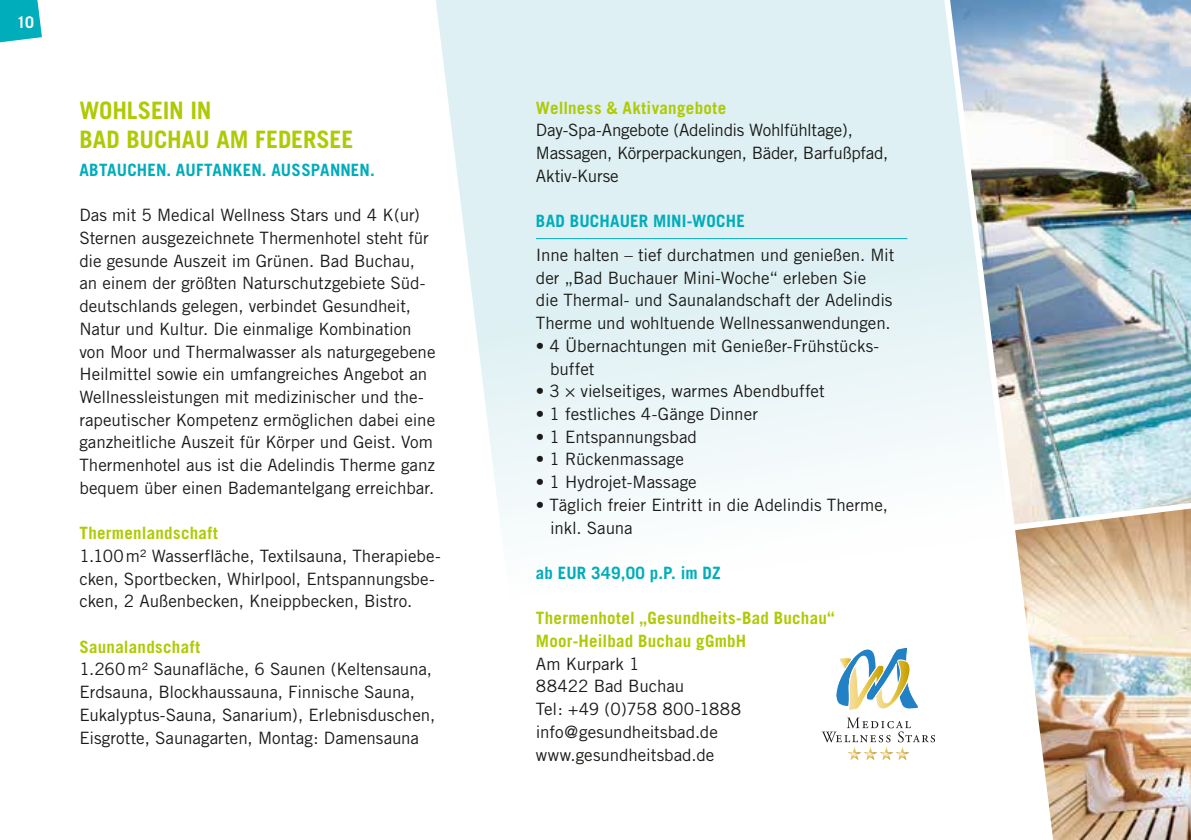
<style>
.page{position:relative;width:1191px;height:840px;background:#fff}
.page>*{position:absolute;margin:0;border:0;box-sizing:border-box;transform-origin:0 0}
.t1{font:700 24px/28.4px "Trade Gothic";letter-spacing:-.005em;color:#afca05}
.t2{font:17px/22.6px "Trade Gothic";letter-spacing:-.005em;color:#1a1a18}
.t3{font:700 17px/22.6px "Trade Gothic";letter-spacing:.015em;color:#afca05}
.t4{font:700 17px "Trade Gothic";letter-spacing:.01em;color:#00adba}
.t5{font:700 16px "Trade Gothic";color:#fff}
</style>
<div class="page">
<svg style="left:436px;top:0;width:514px;height:519px;fill:#def0f3"></svg>
<svg style="left:821px;top:647px;width:114px;height:113px"></svg>
<hr style="left:536px;top:238px;width:371px;height:1px;background:#00adba">
<img style="left:950px;top:0;width:241px;height:524px">
<img style="left:1015px;top:508px;width:176px;height:331px">
<svg style="left:0;top:0;width:42px;height:43px;background:#1fb7c2"></svg>
<p class="t5" style="left:17px;top:13px;width:19px">10</p>
<h1 class="t1" style="left:79px;top:96px;width:275px">WOHLSEIN IN<br>BAD BUCHAU AM FEDERSEE</h1>
<p class="t4" style="left:79px;top:159px;width:297px">ABTAUCHEN. AUFTANKEN. AUSSPANNEN.</p>
<p class="t2" style="left:79px;top:204px;width:358px">Das mit 5 Medical Wellness Stars und 4 K(ur)<br>Sternen ausgezeichnete Thermenhotel steht für die gesunde Auszeit im Grünen. Bad Buchau, an einem der größten Naturschutzgebiete Süd&shy;deutschlands gelegen, verbindet Gesundheit, Natur und Kultur. Die einmalige Kombination von Moor und Thermalwasser als naturgegebene Heilmittel sowie ein umfangreiches Angebot an Wellnessleistungen mit medizinischer und the&shy;rapeutischer Kompetenz ermöglichen dabei eine ganzheitliche Auszeit für Körper und Geist. Vom Thermenhotel aus ist die Adelindis Therme ganz bequem über einen Bademantelgang erreichbar.</p>
<p class="t3" style="left:79px;top:521px;width:140px">Thermenlandschaft</p>
<p class="t2" style="left:79px;top:544px;width:363px">1.100m² Wasserfläche, Textilsauna, Therapiebe&shy;cken, Sportbecken, Whirlpool, Entspannungsbe&shy;cken, 2 Außenbecken, Kneippbecken, Bistro.</p>
<p class="t3" style="left:79px;top:634px;width:122px">Saunalandschaft</p>
<p class="t2" style="left:79px;top:657px;width:357px">1.260m² Saunafläche, 6 Saunen (Keltensauna, Erdsauna, Blockhaussauna, Finnische Sauna, Eukalyptus-Sauna, Sanarium), Erlebnisduschen, Eisgrotte, Saunagarten, Montag: Damensauna</p>
<p class="t3" style="left:536px;top:96px;width:192px">Wellness &amp; Aktivangebote</p>
<p class="t2" style="left:536px;top:119px;width:354px">Day-Spa-Angebote (Adelindis Wohlfühltage),<br>Massagen, Körperpackungen, Bäder, Barfußpfad,<br>Aktiv-Kurse</p>
<p class="t4" style="left:536px;top:210px;width:210px">BAD BUCHAUER MINI-WOCHE</p>
<p class="t2" style="left:536px;top:243px;width:360px">Inne halten – tief durchatmen und genießen. Mit der „Bad Buchauer Mini-Woche“ erleben Sie<br>die Thermal- und Saunalandschaft der Adelindis Therme und wohltuende Wellnessanwendungen.</p>
<p class="t2" style="left:550px;top:334px;width:330px;text-indent:-14px">• 4 Übernachtungen mit Genießer-Frühstücks&shy;buffet</p>
<p class="t2" style="left:536px;top:379px;width:290px">• 3 × vielseitiges, warmes Abendbuffet</p>
<p class="t2" style="left:536px;top:402px;width:224px">• 1 festliches 4-Gänge Dinner</p>
<p class="t2" style="left:536px;top:425px;width:163px">• 1 Entspannungsbad</p>
<p class="t2" style="left:536px;top:447px;width:149px">• 1 Rückenmassage</p>
<p class="t2" style="left:536px;top:470px;width:162px">• 1 Hydrojet-Massage</p>
<p class="t2" style="left:550px;top:493px;width:339px;text-indent:-14px">• Täglich freier Eintritt in die Adelindis Therme, inkl. Sauna</p>
<p class="t4" style="left:536px;top:562px;width:186px">ab EUR 349,00 p.P. im DZ</p>
<p class="t3" style="left:536px;top:606px;width:300px">Thermenhotel „Gesundheits-Bad Buchau“<br>Moor-Heilbad Buchau gGmbH</p>
<p class="t2" style="left:536px;top:651px;width:207px">Am Kurpark 1<br>88422 Bad Buchau<br>Tel: +49 (0)758 800-1888 info@gesundheitsbad.de www.gesundheitsbad.de</p>
</div>
